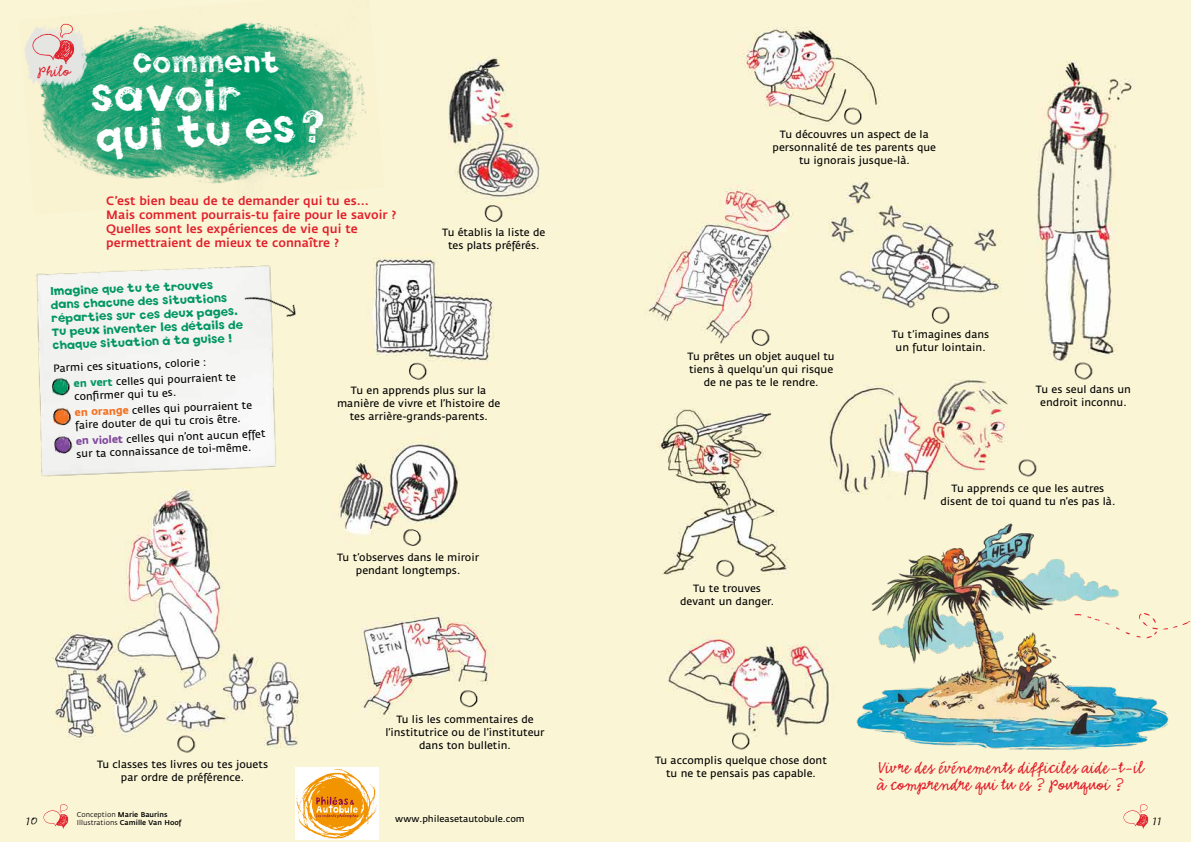
<style>
.page{position:relative;width:1191px;height:842px;background:#fff}
.page>*{position:absolute;margin:0;border:0;box-sizing:border-box;transform-origin:0 0}
.t1{font:39px "Spud AF Tatty";color:#fff}
.t2{font:26px "Spud AF Tatty";color:#fff}
.t3{font:19px/17px "Emmascript MVB";color:#e11f2b}
.t4{font:17px "Emmascript MVB";color:#e11f2b}
.t5{font:14.2px "Emmascript MVB";color:#000}
.t6{font:500 12px/14px "Fedra Sans";color:#e11f2b}
.t7{font:10.5px/13.5px "Spud AF Crisp";color:#009661}
.t8{font:10.4px/13px "Fedra Sans";color:#000;text-align:center}
.t9{font:9px "Fedra Sans";color:#000}
.t10{font:500 7px/8.4px "Fedra Sans";color:#000}
.s1{font-family:"Spud AF Crisp"}
.s2{font-family:"Fedra Sans Bold TF";color:#009661}
.s3{font-family:"Fedra Sans Bold TF";color:#f37121}
.s4{font-family:"Fedra Sans Bold TF";color:#80479c}
.s5{font-weight:400}
</style>
<div class="page">
<img style="left:0;top:0;width:1191px;height:842px">
<img style="left:848px;top:487px;width:322px;height:269px">
<img style="left:0;top:245px;width:301px;height:281px">
<img style="left:19px;top:0;width:365px;height:215px">
<img style="left:52px;top:406px;width:19px;height:1px">
<img style="left:408px;top:362px;width:20px;height:20px">
<img style="left:51px;top:377px;width:20px;height:20px">
<img style="left:52px;top:407px;width:20px;height:21px">
<img style="left:402px;top:528px;width:20px;height:20px">
<img style="left:715px;top:559px;width:20px;height:20px">
<img style="left:731px;top:731px;width:20px;height:20px">
<img style="left:1017px;top:458px;width:20px;height:20px">
<img style="left:1073px;top:361px;width:20px;height:20px">
<img style="left:931px;top:306px;width:19px;height:20px">
<img style="left:843px;top:107px;width:20px;height:20px">
<img style="left:484px;top:204px;width:19px;height:20px">
<img style="left:751px;top:328px;width:19px;height:20px">
<img style="left:459px;top:689px;width:20px;height:20px">
<img style="left:176px;top:734px;width:20px;height:20px">
<img style="left:234px;top:267px;width:77px;height:78px">
<img style="left:1115px;top:797px;width:37px;height:35px">
<img style="left:35px;top:797px;width:37px;height:35px">
<img style="left:21px;top:10px;width:68px;height:78px">
<img style="left:17px;top:16px;width:69px;height:78px">
<img style="left:18px;top:18px;width:68px;height:78px">
<img style="left:31px;top:21px;width:46px;height:43px">
<img style="left:53px;top:435px;width:21px;height:21px">
<img style="left:1060px;top:558px;width:131px;height:94px">
<img style="left:295px;top:767px;width:84px;height:72px">
<h3 class="t4" style="left:38px;top:62px;width:34px">Philo</h3>
<h2 class="t2" style="left:132px;top:45px;width:149px">COMMENT</h2>
<h1 class="t1" style="left:91px;top:71px;width:153px">SA<span class="s1">v</span>OIR</h1>
<h1 class="t1" style="left:94px;top:113px;width:233px;rotate:-3deg"><span class="s1">q</span>UI TU ES?</h1>
<p class="t6" style="left:106px;top:194px;width:292px">C’est bien beau de te demander qui tu es...<br>Mais comment pourrais-tu faire pour le savoir ?<br>Quelles sont les expériences de vie qui te permettraient de mieux te connaître ?</p>
<p class="t7" style="left:50px;top:284px;width:193px;rotate:-2deg">Imagine que tu te trouves dans chacune des situations réparties sur ces deux pages.<br>Tu peux inventer les détails de chaque situation à ta guise !</p>
<p class="t8" style="left:442px;top:226px;width:105px">Tu établis la liste de tes plats préférés.</p>
<p class="t8" style="left:73px;top:360px;width:164px;line-height:15.7px;text-align:left;text-indent:-20px;rotate:-2deg">Parmi ces situations, colorie :<br><span class="s2">en vert</span> celles qui pourraient te</p>
<p class="t8" style="left:74px;top:389px;width:179px;line-height:15.5px;text-align:left;rotate:-2deg">confi rmer qui tu es.<br><span class="s3">en orange</span> celles qui pourraient te</p>
<p class="t8" style="left:75px;top:417px;width:191px;line-height:15.7px;text-align:left;rotate:-2deg">faire douter de qui tu crois être.<br><span class="s4">en violet</span> celles qui n’ont aucun effet</p>
<p class="t8" style="left:76px;top:447px;width:176px;rotate:-2deg">sur ta connaissance de toi-même.</p>
<p class="t8" style="left:97px;top:758px;width:173px">Tu classes tes livres ou tes jouets par ordre de préférence.</p>
<p class="t8" style="left:337px;top:384px;width:165px">Tu en apprends plus sur la manière de vivre et l’histoire de tes arrière-grands-parents.</p>
<p class="t8" style="left:337px;top:551px;width:143px">Tu t’observes dans le miroir pendant longtemps.</p>
<p class="t8" style="left:385px;top:713px;width:161px">Tu lis les commentaires de l’institutrice ou de l’instituteur dans ton bulletin.</p>
<p class="t8" style="left:772px;top:128px;width:165px">Tu découvres un aspect de la personnalité de tes parents que tu ignorais jusque-là.</p>
<p class="t8" style="left:687px;top:350px;width:149px">Tu prêtes un objet auquel tu tiens à quelqu’un qui risque de ne pas te le rendre.</p>
<p class="t8" style="left:892px;top:328px;width:99px">Tu t’imagines dans un futur lointain.</p>
<p class="t8" style="left:1036px;top:383px;width:97px">Tu es seul dans un endroit inconnu.</p>
<p class="t8" style="left:680px;top:582px;width:95px">Tu te trouves devant un danger.</p>
<p class="t8" style="left:940px;top:482px;width:176px">Tu apprends ce que les autres disent de toi quand tu n’es pas là.</p>
<p class="t8" style="left:655px;top:754px;width:173px">Tu accomplis quelque chose dont tu ne te pensais pas capable.</p>
<h3 class="t3" style="left:877px;top:760px;width:268px">Vivre des événements difficiles aide-t-il à comprendre qui tu es ? Pourquoi ?</h3>
<p class="t10" style="left:77px;top:810px;width:106px"><span class="s5">Conception</span> Marie Baurins<br><span class="s5">Illustrations</span> Camille Van Hoof</p>
<p class="t9" style="left:395px;top:814px;width:131px">www.phileasetautobule.com</p>
<h3 class="t5" style="left:26px;top:812px;width:14px">10</h3>
<h3 class="t5" style="left:1152px;top:812px;width:11px">11</h3>
</div>
